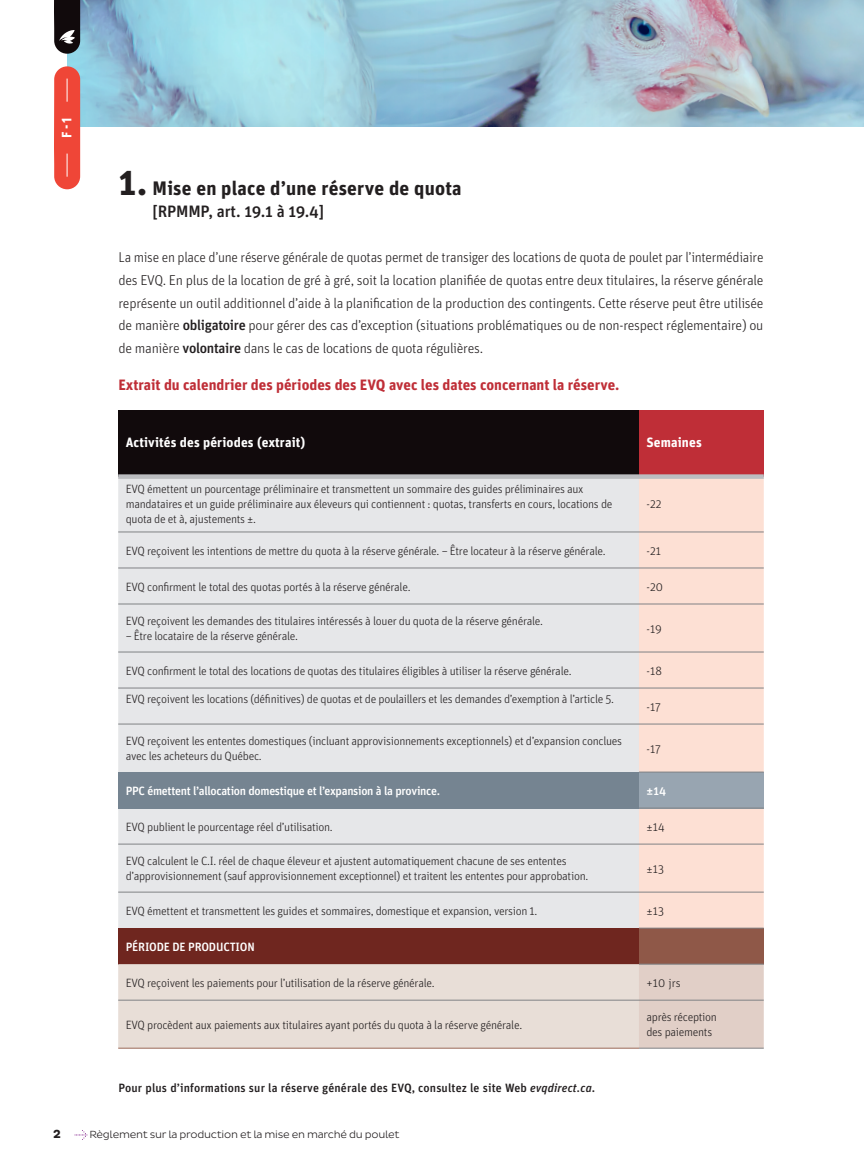
<style>
.page{position:relative;width:864px;height:1175px;background:#fff}
.page>*{position:absolute;margin:0;border:0;box-sizing:border-box;transform-origin:0 0}
.t1{font:700 19.5px "Unit Pro";letter-spacing:.01em;color:#231f20}
.t2{font:500 16.5px "Unit Pro";letter-spacing:-.01em;color:#231f20}
.t3{font:700 15px "Unit Pro";color:#bf2e37}
.t4{font:300 14.25px/22.5px "Unit Pro";letter-spacing:-.02em;color:#231f20;text-align:justify}
.t5{font:700 13.65px "Unit Pro";color:#fff}
.t6{font:700 13.5px "Unit Pro";letter-spacing:.01em;color:#fff}
.t7{font:300 12px/15px "Unit Pro";letter-spacing:-.025em;color:#231f20}
.t8{font:500 12px "Unit Pro";letter-spacing:-.025em;color:#fff}
.t9{font:500 12px "Unit Pro";letter-spacing:.01em;color:#231f20}
.t10{font:700 12px "Pluto Sans";color:#231f20}
.t11{font:300 10.5px "Pluto Sans";letter-spacing:-.025em;color:#231f20}
.s1{font-size:37.5px}
.s2{font-weight:500}
.s3{font-style:italic}
</style>
<div class="page">
<svg style="left:75px;top:1130px;width:12px;height:9px"></svg>
<svg style="left:67px;top:0;width:797px;height:126px;background:#9cc1d2"></svg>
<svg style="left:54px;top:66px;width:26px;height:123px;background:#ee5143"></svg>
<svg style="left:54px;top:0;width:26px;height:54px"></svg>
<div style="left:118px;top:410px;width:521px;height:66px;background:#110a0c"></div>
<div style="left:639px;top:410px;width:125px;height:66px;background:#bf2e37"></div>
<div style="left:118px;top:479px;width:521px;height:449px;background:#e6e7e9"></div>
<div style="left:639px;top:479px;width:125px;height:448px;background:#fde0d4"></div>
<div style="left:118px;top:772px;width:521px;height:36px;background:#758491"></div>
<div style="left:639px;top:772px;width:125px;height:36px;background:#98a5b1"></div>
<div style="left:118px;top:928px;width:521px;height:36px;background:#6f261f"></div>
<div style="left:639px;top:928px;width:125px;height:36px;background:#8f5848"></div>
<div style="left:118px;top:964px;width:521px;height:83px;background:#e8ded7"></div>
<div style="left:639px;top:964px;width:125px;height:83px;background:#e1cfc7"></div>
<hr style="left:118px;top:531px;width:521px;height:1px;background:#808285">
<hr style="left:639px;top:531px;width:125px;height:1px;background:#808285">
<hr style="left:118px;top:567px;width:521px;height:1px;background:#808285">
<hr style="left:639px;top:567px;width:125px;height:1px;background:#808285">
<hr style="left:118px;top:603px;width:521px;height:1px;background:#808285">
<hr style="left:639px;top:603px;width:125px;height:1px;background:#808285">
<hr style="left:118px;top:651px;width:521px;height:1px;background:#808285">
<hr style="left:639px;top:651px;width:125px;height:1px;background:#808285">
<hr style="left:118px;top:687px;width:521px;height:1px;background:#808285">
<hr style="left:639px;top:687px;width:125px;height:1px;background:#808285">
<div style="left:118px;top:474px;width:521px;height:5px;background:#bcbdc0"></div>
<div style="left:639px;top:474px;width:125px;height:5px;background:#bcbdc0"></div>
<hr style="left:118px;top:723px;width:521px;height:1px;background:#808285">
<hr style="left:118px;top:843px;width:521px;height:1px;background:#808285">
<hr style="left:118px;top:891px;width:521px;height:1px;background:#808285">
<hr style="left:118px;top:999px;width:521px;height:1px;background:#808285">
<hr style="left:118px;top:1047px;width:521px;height:1px;background:#9b6a59">
<hr style="left:639px;top:723px;width:125px;height:1px;background:#808285">
<hr style="left:639px;top:771px;width:125px;height:1px;background:#808285">
<hr style="left:639px;top:807px;width:125px;height:1px;background:#808285">
<hr style="left:639px;top:843px;width:125px;height:1px;background:#808285">
<hr style="left:639px;top:891px;width:125px;height:1px;background:#808285">
<hr style="left:639px;top:927px;width:125px;height:1px;background:#808285">
<hr style="left:639px;top:963px;width:125px;height:1px;background:#808285">
<hr style="left:639px;top:999px;width:125px;height:1px;background:#808285">
<hr style="left:639px;top:1047px;width:125px;height:1px;background:#808285">
<p class="t5" style="left:57px;top:138px;width:22px;rotate:-90deg">F-1</p>
<h1 class="t1" style="left:118px;top:174px;width:345px"><span class="s1">1.</span> Mise en place d’une réserve de quota</h1>
<h2 class="t2" style="left:153px;top:200px;width:173px">[RPMMP, art. 19.1 à 19.4]</h2>
<p class="t4" style="left:118px;top:246px;width:647px">La mise en place d’une réserve générale de quotas permet de transiger des locations de quota de poulet par l’intermédiaire des EVQ. En plus de la location de gré à gré, soit la location planifiée de quotas entre deux titulaires, la réserve générale représente un outil additionnel d’aide à la planification de la production des contingents. Cette réserve peut être utilisée de manière <span class="s2">obligatoire</span> pour gérer des cas d’exception (situations problématiques ou de non-respect réglementaire) ou de manière <span class="s2">volontaire</span> dans le cas de locations de quota régulières.</p>
<p class="t3" style="left:118px;top:374px;width:503px">Extrait du calendrier des périodes des EVQ avec les dates concernant la réserve.</p>
<p class="t6" style="left:126px;top:432px;width:181px">Activités des périodes (extrait)</p>
<p class="t6" style="left:646px;top:432px;width:57px">Semaines</p>
<p class="t7" style="left:126px;top:481px;width:488px">EVQ émettent un pourcentage préliminaire et transmettent un sommaire des guides préliminaires aux mandataires et un guide préliminaire aux éleveurs qui contiennent : quotas, transferts en cours, locations de quota de et à, ajustements ±.</p>
<p class="t7" style="left:646px;top:496px;width:17px">-22</p>
<p class="t7" style="left:126px;top:543px;width:481px">EVQ reçoivent les intentions de mettre du quota à la réserve générale. – Être locateur à la réserve générale.</p>
<p class="t7" style="left:646px;top:543px;width:16px">-21</p>
<p class="t7" style="left:126px;top:579px;width:286px">EVQ confirment le total des quotas portés à la réserve générale.</p>
<p class="t7" style="left:646px;top:579px;width:18px">-20</p>
<p class="t7" style="left:126px;top:613px;width:419px">EVQ reçoivent les demandes des titulaires intéressés à louer du quota de la réserve générale.</p>
<p class="t7" style="left:126px;top:628px;width:174px">– Être locataire de la réserve générale.</p>
<p class="t7" style="left:646px;top:621px;width:17px">-19</p>
<p class="t7" style="left:126px;top:663px;width:447px">EVQ confirment le total des locations de quotas des titulaires éligibles à utiliser la réserve générale.</p>
<p class="t7" style="left:646px;top:663px;width:17px">-18</p>
<p class="t7" style="left:126px;top:691px;width:490px">EVQ reçoivent les locations (définitives) de quotas et de poulaillers et les demandes d’exemption à l’article 5.</p>
<p class="t7" style="left:646px;top:699px;width:16px">-17</p>
<p class="t7" style="left:126px;top:733px;width:498px">EVQ reçoivent les ententes domestiques (incluant approvisionnements exceptionnels) et d’expansion conclues avec les acheteurs du Québec.</p>
<p class="t7" style="left:646px;top:741px;width:16px">-17</p>
<p class="t8" style="left:126px;top:782px;width:316px">PPC émettent l’allocation domestique et l’expansion à la province.</p>
<p class="t8" style="left:646px;top:782px;width:21px">±14</p>
<p class="t7" style="left:126px;top:819px;width:209px">EVQ publient le pourcentage réel d’utilisation.</p>
<p class="t7" style="left:646px;top:819px;width:20px">±14</p>
<p class="t7" style="left:126px;top:853px;width:464px">EVQ calculent le C.I. réel de chaque éleveur et ajustent automatiquement chacune de ses ententes d’approvisionnement (sauf approvisionnement exceptionnel) et traitent les ententes pour approbation.</p>
<p class="t7" style="left:646px;top:861px;width:19px">±13</p>
<p class="t7" style="left:126px;top:903px;width:413px">EVQ émettent et transmettent les guides et sommaires, domestique et expansion, version 1.</p>
<p class="t7" style="left:646px;top:903px;width:19px">±13</p>
<p class="t8" style="left:126px;top:938px;width:131px">PÉRIODE DE PRODUCTION</p>
<p class="t7" style="left:126px;top:975px;width:311px">EVQ reçoivent les paiements pour l’utilisation de la réserve générale.</p>
<p class="t7" style="left:646px;top:975px;width:36px">+10 jrs</p>
<p class="t7" style="left:126px;top:1017px;width:398px">EVQ procèdent aux paiements aux titulaires ayant portés du quota à la réserve générale.</p>
<p class="t7" style="left:646px;top:1009px;width:72px">après réception des paiements</p>
<p class="t9" style="left:118px;top:1079px;width:478px">Pour plus d’informations sur la réserve générale des EVQ, consultez le site Web <span class="s3">evqdirect.ca</span>.</p>
<p class="t10" style="left:53px;top:1127px;width:9px">2</p>
<p class="t11" style="left:89px;top:1128px;width:312px">Règlement sur la production et la mise en marché du poulet</p>
</div>
